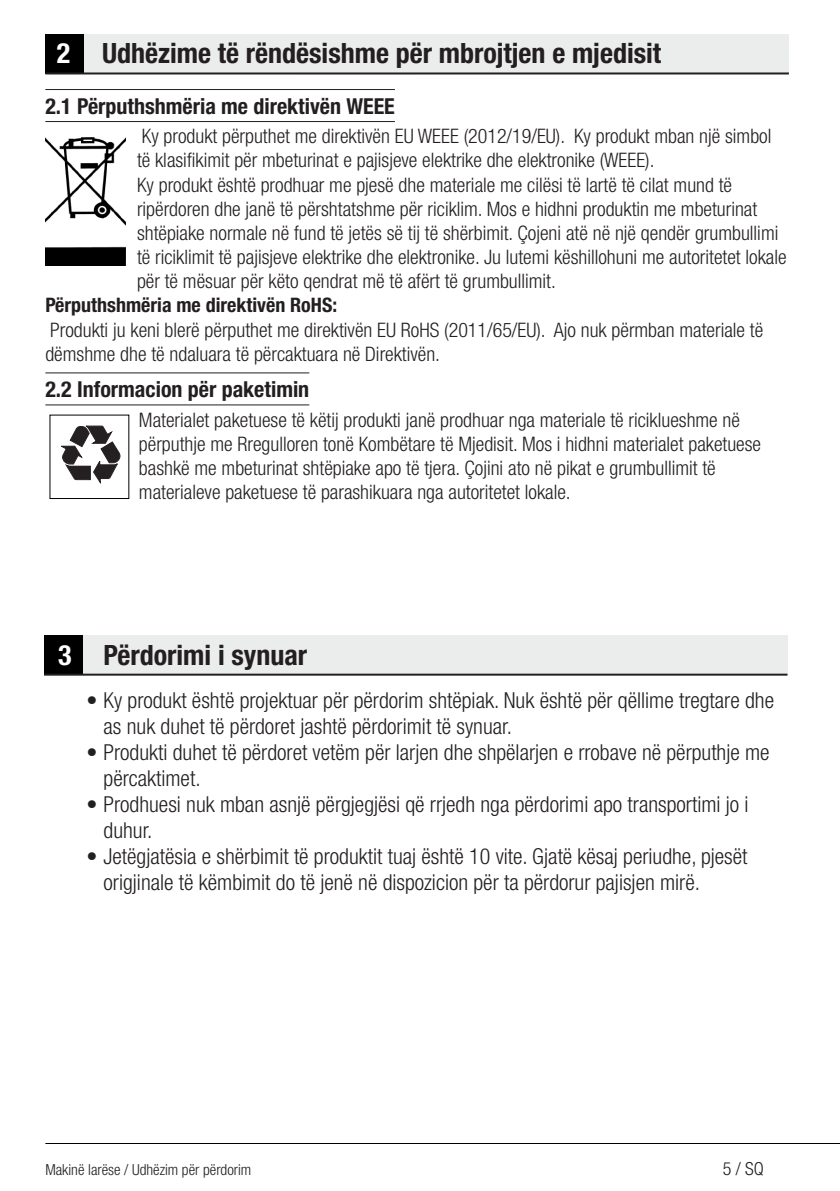
<style>
.page{position:relative;width:840px;height:1191px;background:#fff}
.page>*{position:absolute;margin:0;border:0;box-sizing:border-box;transform-origin:0 0}
.Unite_Baslik{font:700 condensed 28px "Helvetica Neue LT Pro";color:#231f20}
.Girintili_Yazi{font:300 condensed 22px/26px "Helvetica Neue LT Pro";color:#231f20}
.Konu_Baslik{font:700 condensed 22px "Helvetica Neue LT Pro";color:#231f20}
.Normal_Yazi{font:300 condensed 20px/24px "Helvetica Neue LT Pro";color:#231f20}
.Normal_Yazi-2{font:700 condensed 20px "Helvetica Neue LT Pro";color:#231f20}
.t1{font:300 condensed 18px "Helvetica Neue LT Pro";color:#231f20}
.t2{font:300 condensed 15.2px "Helvetica Neue LT Pro";color:#231f20}
.s1{color:#fff}
</style>
<div class="page">
<hr style="left:45px;top:1143px;width:794px;height:1px;background:#000">
<div style="left:45px;top:34px;width:40px;height:40px;background:#000"></div>
<div style="left:85px;top:34px;width:703px;height:40px;background:#ebecec"></div>
<hr style="left:45px;top:72px;width:743px;height:2px;background:#231f20">
<hr style="left:45px;top:121px;width:349px;height:1px;background:#231f20">
<hr style="left:45px;top:404px;width:264px;height:1px;background:#231f20">
<hr style="left:45px;top:89px;width:349px;height:1px;background:#231f20">
<img style="left:45px;top:137px;width:81px;height:128px">
<hr style="left:45px;top:372px;width:264px;height:1px;background:#231f20">
<svg style="left:61px;top:425px;width:59px;height:59px"></svg>
<div style="left:44px;top:635px;width:39px;height:40px;background:#000"></div>
<div style="left:83px;top:635px;width:704px;height:40px;background:#ebecec"></div>
<hr style="left:44px;top:673px;width:743px;height:2px;background:#231f20">
<p class="Unite_Baslik" style="left:57px;top:36px;width:605px"><span class="s1">2</span> Udhëzime të rëndësishme për mbrojtjen e mjedisit</p>
<p class="Konu_Baslik" style="left:45px;top:92px;width:351px">2.1 Përputhshmëria me direktivën WEEE</p>
<p class="Normal_Yazi" style="left:137px;top:124px;width:635px">Ky produkt përputhet me direktivën EU WEEE (2012/19/EU). Ky produkt mban një simbol të klasifikimit për mbeturinat e pajisjeve elektrike dhe elektronike (WEEE).</p>
<p class="Normal_Yazi" style="left:137px;top:173px;width:650px">Ky produkt është prodhuar me pjesë dhe materiale me cilësi të lartë të cilat mund të ripërdoren dhe janë të përshtatshme për riciklim. Mos e hidhni produktin me mbeturinat shtëpiake normale në fund të jetës së tij të shërbimit. Çojeni atë në një qendër grumbullimi të riciklimit të pajisjeve elektrike dhe elektronike. Ju lutemi këshillohuni me autoritetet lokale për të mësuar për këto qendrat më të afërt të grumbullimit.</p>
<p class="Normal_Yazi-2" style="left:45px;top:293px;width:293px">Përputhshmëria me direktivën RoHS:</p>
<p class="Normal_Yazi" style="left:45px;top:318px;width:719px">Produkti ju keni blerë përputhet me direktivën EU RoHS (2011/65/EU). Ajo nuk përmban materiale të dëmshme dhe të ndaluara të përcaktuara në Direktivën.</p>
<p class="Konu_Baslik" style="left:45px;top:376px;width:265px">2.2 Informacion për paketimin</p>
<p class="Normal_Yazi" style="left:139px;top:407px;width:623px">Materialet paketuese të këtij produkti janë prodhuar nga materiale të riciklueshme në përputhje me Rregulloren tonë Kombëtare të Mjedisit. Mos i hidhni materialet paketuese bashkë me mbeturinat shtëpiake apo të tjera. Çojini ato në pikat e grumbullimit të materialeve paketuese të parashikuara nga autoritetet lokale.</p>
<p class="Unite_Baslik" style="left:58px;top:638px;width:250px"><span class="s1">3</span> Përdorimi i synuar</p>
<p class="Girintili_Yazi" style="left:103px;top:686px;width:671px;text-indent:-17px">• Ky produkt është projektuar për përdorim shtëpiak. Nuk është për qëllime tregtare dhe as nuk duhet të përdoret jashtë përdorimit të synuar.</p>
<p class="Girintili_Yazi" style="left:103px;top:738px;width:667px;text-indent:-17px">• Produkti duhet të përdoret vetëm për larjen dhe shpëlarjen e rrobave në përputhje me përcaktimet.</p>
<p class="Girintili_Yazi" style="left:103px;top:790px;width:646px;text-indent:-17px">• Prodhuesi nuk mban asnjë përgjegjësi që rrjedh nga përdorimi apo transportimi jo i duhur.</p>
<p class="Girintili_Yazi" style="left:103px;top:842px;width:645px;text-indent:-17px">• Jetëgjatësia e shërbimit të produktit tuaj është 10 vite. Gjatë kësaj periudhe, pjesët origjinale të këmbimit do të jenë në dispozicion për ta përdorur pajisjen mirë.</p>
<p class="t2" style="left:45px;top:1160px;width:207px">Makinë larëse / Udhëzim për përdorim</p>
<p class="t1" style="left:722px;top:1158px;width:42px">5 / SQ</p>
</div>
